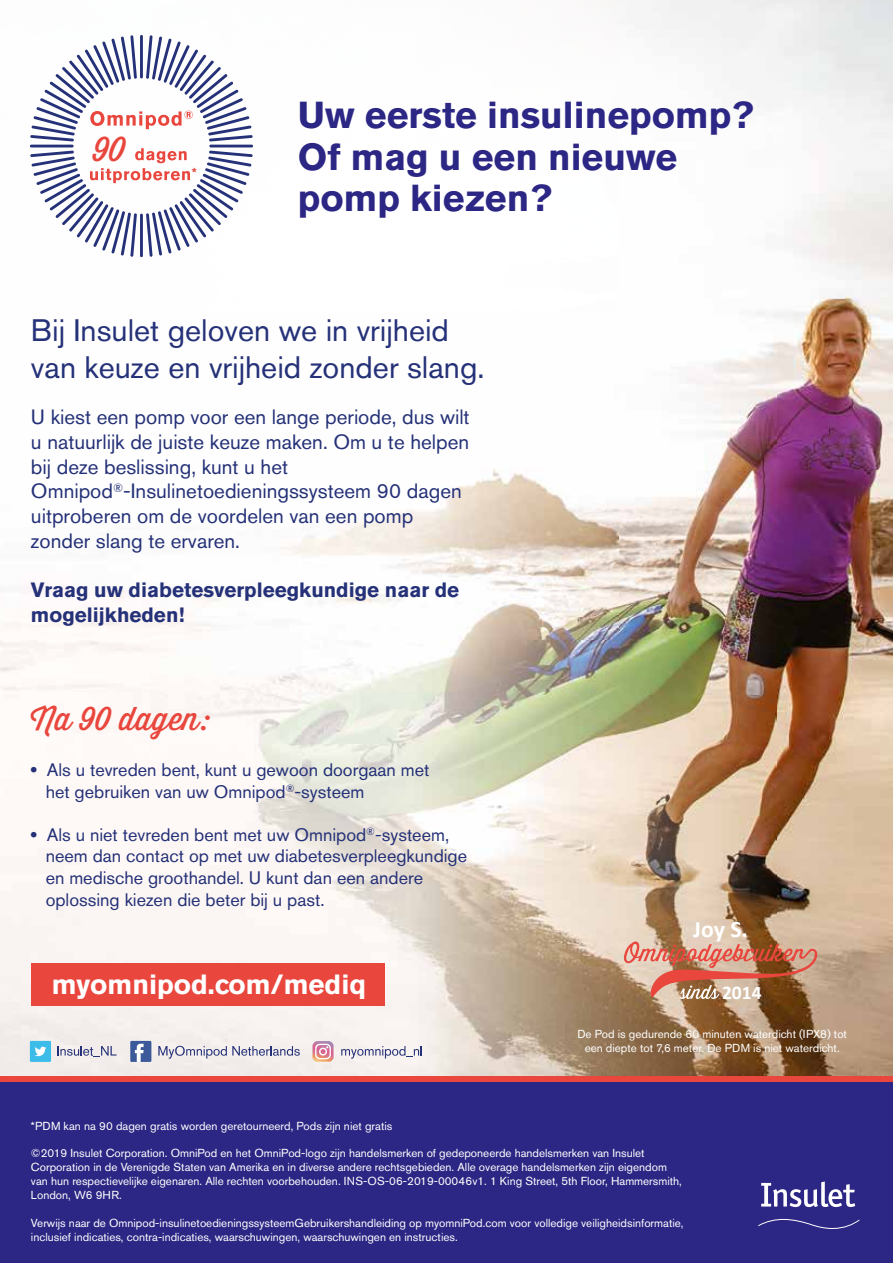
<style>
.page{position:relative;width:893px;height:1263px;background:#fff}
.page>*{position:absolute;margin:0;border:0;box-sizing:border-box;transform-origin:0 0}
.t1{font:700 37.2px/41.1px "Akzidenz Grotesk BE";color:#2c2684}
.t2{font:33.6px "Thirsty Script";color:#e9463d}
.t3{font:32.1px "Thirsty Script";color:#e9463d}
.t4{font:30.9px/37px "Akzidenz Grotesk Pro";color:#253178}
.t5{font:700 27.6px "Akzidenz Grotesk BE";color:#fff}
.t6{font:700 23.55px "Calibri";color:#fff}
.t7{font:20.55px/24.6px "Akzidenz Grotesk Pro";color:#253178}
.t8{font:700 20.55px/24.6px "Akzidenz Grotesk BE";color:#253178}
.t9{font:700 19.5px "Calibri";color:#fff}
.t10{font:18px/21.6px "Akzidenz Grotesk Pro";color:#253178}
.t11{font:700 14.4px "Akzidenz Grotesk BE";color:#e9463d}
.t12{font:11.55px/13.8px "Akzidenz Grotesk Pro";color:#fff}
.s1{font-family:"Akzidenz Grotesk BE";font-weight:700}
</style>
<div class="page">
<img style="left:0;top:0;width:893px;height:1076px">
<div style="left:0;top:1078px;width:893px;height:185px;background:#2c2684"></div>
<div style="left:0;top:1076px;width:893px;height:5px;background:#e9463d"></div>
<div style="left:31px;top:963px;width:353px;height:42px;background:#e9463d"></div>
<svg style="left:761px;top:1181px;width:94px;height:26px"></svg>
<svg style="left:758px;top:1219px;width:101px;height:10px"></svg>
<hr style="left:209px;top:145px;width:44px;height:2px;background:#253178">
<hr style="left:30px;top:145px;width:44px;height:2px;background:#253178">
<svg style="left:30px;top:35px;width:223px;height:106px"></svg>
<svg style="left:30px;top:148px;width:223px;height:109px"></svg>
<svg style="left:624px;top:941px;width:193px;height:58px"></svg>
<div style="left:30px;top:1041px;width:21px;height:21px;background:#3cbce9"></div>
<svg style="left:35px;top:1047px;width:11px;height:9px"></svg>
<div style="left:130px;top:1041px;width:21px;height:21px;background:#3c5a9a"></div>
<svg style="left:312px;top:1041px;width:22px;height:21px"></svg>
<svg style="left:57px;top:1046px;width:60px;height:11px"></svg>
<svg style="left:158px;top:1046px;width:142px;height:13px"></svg>
<svg style="left:341px;top:1046px;width:81px;height:13px"></svg>
<svg style="left:135px;top:1044px;width:9px;height:18px"></svg>
<h2 class="t2" style="left:93px;top:125px;width:35px">90</h2>
<p class="t11" style="left:192px;top:165px;width:7px">*</p>
<h1 class="t1" style="left:298px;top:95px;width:457px">Uw eerste insulinepomp?<br>Of mag u een nieuwe pomp kiezen?</h1>
<h3 class="t4" style="left:31px;top:312px;width:455px">Bij Insulet geloven we in vrijheid van keuze en vrijheid zonder slang.</h3>
<p class="t7" style="left:31px;top:405px;width:440px">U kiest een pomp voor een lange periode, dus wilt u natuurlijk de juiste keuze maken. Om u te helpen bij deze beslissing, kunt u het Omnipod<sup>®</sup>-Insulinetoedieningssysteem 90 dagen uitproberen om de voordelen van een pomp zonder slang te ervaren.</p>
<h3 class="t8" style="left:31px;top:578px;width:430px">Vraag uw diabetesverpleegkundige naar de mogelijkheden!</h3>
<h3 class="t3" style="left:31px;top:695px;width:180px">Na 90 dagen:</h3>
<h3 class="t10" style="left:46px;top:759px;width:385px;text-indent:-15px"><span class="s1">•</span> Als u tevreden bent, kunt u gewoon doorgaan met het gebruiken van uw Omnipod<sup>®</sup>-systeem</h3>
<h3 class="t10" style="left:46px;top:824px;width:423px;text-indent:-15px"><span class="s1">•</span> Als u niet tevreden bent met uw Omnipod<sup>®</sup>-systeem, neem dan contact op met uw diabetesverpleegkundige en medische groothandel. U kunt dan een andere oplossing kiezen die beter bij u past.</h3>
<h3 class="t5" style="left:52px;top:968px;width:316px">myomnipod.com/mediq</h3>
<h3 class="t6" style="left:693px;top:914px;width:56px">Joy S.</h3>
<h3 class="t9" style="left:722px;top:980px;width:41px">2014</h3>
<p class="t12" style="left:577px;top:1027px;width:271px;text-align:center">De Pod is gedurende 60 minuten waterdicht (IPX8) tot een diepte tot 7,6 meter. De PDM is niet waterdicht.</p>
<p class="t12" style="left:31px;top:1119px;width:363px">*PDM kan na 90 dagen gratis worden geretourneerd, Pods zijn niet gratis</p>
<p class="t12" style="left:31px;top:1146px;width:652px">©2019 Insulet Corporation. OmniPod en het OmniPod-logo zijn handelsmerken of gedeponeerde handelsmerken van Insulet Corporation in de Verenigde Staten van Amerika en in diverse andere rechtsgebieden. Alle overage handelsmerken zijn eigendom van hun respectievelijke eigenaren. Alle rechten voorbehouden. INS-OS-06-2019-00046v1. 1 King Street, 5th Floor, Hammersmith, London, W6 9HR.</p>
<p class="t12" style="left:31px;top:1216px;width:654px">Verwijs naar de Omnipod-insulinetoedieningssysteemGebruikershandleiding op myomniPod.com voor volledige veiligheidsinformatie, inclusief indicaties, contra-indicaties, waarschuwingen, waarschuwingen en instructies.</p>
</div>
